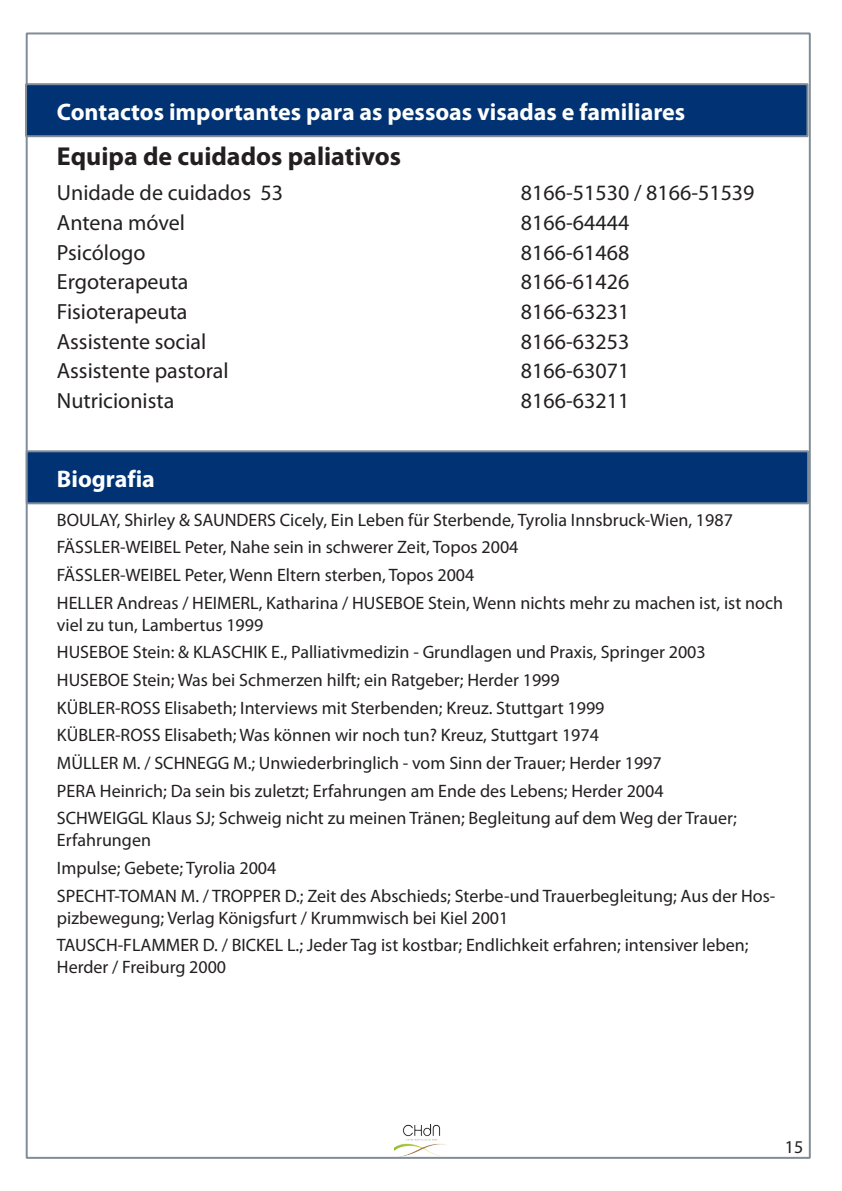
<style>
.page{position:relative;width:842px;height:1191px;background:#fff}
.page>*{position:absolute;margin:0;border:0;box-sizing:border-box;transform-origin:0 0}
.t1{font:700 26px "Myriad Pro";color:#231f20}
.t2{font:700 24px "Myriad Pro";color:#fff}
.t3{font:22px "Myriad Pro";color:#231f20}
.t4{font:18px/27.6px "Myriad Pro";color:#231f20}
</style>
<div class="page">
<div style="left:26px;top:32px;width:785px;height:1126px;background:#fff;border:2px solid #808d98"></div>
<img style="left:395px;top:1124px;width:54px;height:32px">
<div style="left:27px;top:451px;width:781px;height:52px;background:#013374"></div>
<div style="left:26px;top:450px;width:783px;height:54px;border:2px solid #808d98"></div>
<div style="left:26px;top:84px;width:781px;height:52px;background:#013374"></div>
<div style="left:25px;top:83px;width:783px;height:54px;border:2px solid #808d98"></div>
<h2 class="t2" style="left:57px;top:96px;width:630px">Contactos importantes para as pessoas visadas e familiares</h2>
<h1 class="t1" style="left:57px;top:139px;width:346px">Equipa de cuidados paliativos</h1>
<p class="t3" style="left:57px;top:179px;width:228px">Unidade de cuidados 53</p>
<p class="t3" style="left:521px;top:179px;width:235px">8166-51530 / 8166-51539</p>
<p class="t3" style="left:57px;top:209px;width:130px">Antena móvel</p>
<p class="t3" style="left:521px;top:209px;width:110px">8166-64444</p>
<p class="t3" style="left:57px;top:238px;width:90px">Psicólogo</p>
<p class="t3" style="left:521px;top:238px;width:110px">8166-61468</p>
<p class="t3" style="left:57px;top:268px;width:133px">Ergoterapeuta</p>
<p class="t3" style="left:521px;top:268px;width:110px">8166-61426</p>
<p class="t3" style="left:57px;top:298px;width:132px">Fisioterapeuta</p>
<p class="t3" style="left:521px;top:298px;width:110px">8166-63231</p>
<p class="t3" style="left:57px;top:328px;width:151px">Assistente social</p>
<p class="t3" style="left:521px;top:328px;width:110px">8166-63253</p>
<p class="t3" style="left:57px;top:357px;width:173px">Assistente pastoral</p>
<p class="t3" style="left:521px;top:357px;width:110px">8166-63071</p>
<p class="t3" style="left:57px;top:387px;width:119px">Nutricionista</p>
<p class="t3" style="left:521px;top:387px;width:110px">8166-63211</p>
<h2 class="t2" style="left:57px;top:463px;width:99px">Biografia</h2>
<p class="t4" style="left:57px;top:505px;width:728px">BOULAY, Shirley &amp; SAUNDERS Cicely, Ein Leben für Sterbende, Tyrolia Innsbruck-Wien, 1987<br>FÄSSLER-WEIBEL Peter, Nahe sein in schwerer Zeit, Topos 2004<br>FÄSSLER-WEIBEL Peter, Wenn Eltern sterben, Topos 2004<br>HELLER Andreas / HEIMERL, Katharina / HUSEBOE Stein, Wenn nichts mehr zu machen ist, ist noch</p>
<p class="t4" style="left:57px;top:610px;width:681px">viel zu tun, Lambertus 1999<br>HUSEBOE Stein: &amp; KLASCHIK E., Palliativmedizin - Grundlagen und Praxis, Springer 2003<br>HUSEBOE Stein; Was bei Schmerzen hilft; ein Ratgeber; Herder 1999<br>KÜBLER-ROSS Elisabeth; Interviews mit Sterbenden; Kreuz. Stuttgart 1999<br>KÜBLER-ROSS Elisabeth; Was können wir noch tun? Kreuz, Stuttgart 1974<br>MÜLLER M. / SCHNEGG M.; Unwiederbringlich - vom Sinn der Trauer; Herder 1997<br>PERA Heinrich; Da sein bis zuletzt; Erfahrungen am Ende des Lebens; Herder 2004<br>SCHWEIGGL Klaus SJ; Schweig nicht zu meinen Tränen; Begleitung auf dem Weg der Trauer;</p>
<p class="t4" style="left:57px;top:826px;width:720px">Erfahrungen<br>Impulse; Gebete; Tyrolia 2004<br>SPECHT-TOMAN M. / TROPPER D.; Zeit des Abschieds; Sterbe-und Trauerbegleitung; Aus der Hos-</p>
<p class="t4" style="left:57px;top:903px;width:693px">pizbewegung; Verlag Königsfurt / Krummwisch bei Kiel 2001<br>TAUSCH-FLAMMER D. / BICKEL L.; Jeder Tag ist kostbar; Endlichkeit erfahren; intensiver leben;</p>
<p class="t4" style="left:57px;top:953px;width:171px">Herder / Freiburg 2000</p>
<p class="t4" style="left:785px;top:1133px;width:20px">15</p>
</div>
